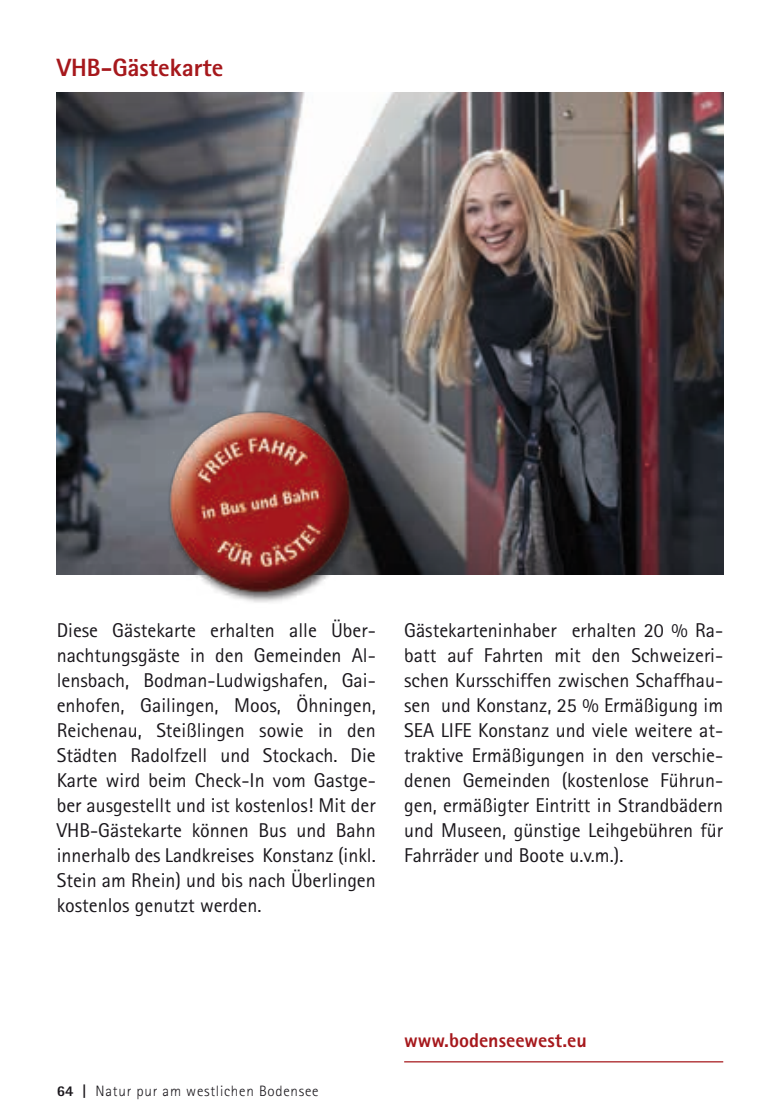
<style>
.page{position:relative;width:780px;height:1120px;background:#fff}
.page>*{position:absolute;margin:0;border:0;box-sizing:border-box;transform-origin:0 0}
.t1{font:800 25px "Rotis Sans Serif";color:#a6181c}
.t2{font:20px/25px "Rotis Sans Serif";color:#1a171c;text-align:justify}
.t3{font:800 20px "Rotis Sans Serif";color:#a6181c}
.t4{font:300 15px "Rotis Sans Serif";letter-spacing:.05em;color:#1a171c}
.s1{font-weight:800}
</style>
<div class="page">
<img style="left:57px;top:92px;width:666px;height:482px">
<hr style="left:404px;top:1061px;width:319px;height:1px;background:#a6181c">
<img style="left:153px;top:395px;width:213px;height:208px">
<p class="t1" style="left:57px;top:52px;width:168px">VHB-Gästekarte</p>
<p class="t2" style="left:57px;top:617px;width:320px">Diese Gästekarte erhalten alle Über&shy;nachtungsgäste in den Gemeinden Al&shy;lensbach, Bodman-Ludwigshafen, Gai&shy;enhofen, Gailingen, Moos, Öhningen, Reichenau, Steißlingen sowie in den Städten Radolfzell und Stockach. Die Karte wird beim Check-In vom Gastge&shy;ber ausgestellt und ist kostenlos! Mit der VHB-Gästekarte können Bus und Bahn innerhalb des Landkreises Konstanz (inkl.<br>Stein am Rhein) und bis nach Überlingen kostenlos genutzt werden.</p>
<p class="t2" style="left:404px;top:617px;width:320px">Gästekarteninhaber erhalten 20 % Ra&shy;batt auf Fahrten mit den Schweizeri&shy;schen Kursschiffen zwischen Schaffhau&shy;sen und Konstanz, 25 % Ermäßigung im SEA LIFE Konstanz und viele weitere at&shy;traktive Ermäßigungen in den verschie&shy;denen Gemeinden (kostenlose Führun&shy;gen, ermäßigter Eintritt in Strandbädern und Museen, günstige Leihgebühren für Fahrräder und Boote u.v.m.).</p>
<p class="t4" style="left:57px;top:1082px;width:263px"><span class="s1">64 |</span> Natur pur am westlichen Bodensee</p>
<p class="t3" style="left:404px;top:1027px;width:184px">www.bodenseewest.eu</p>
</div>
